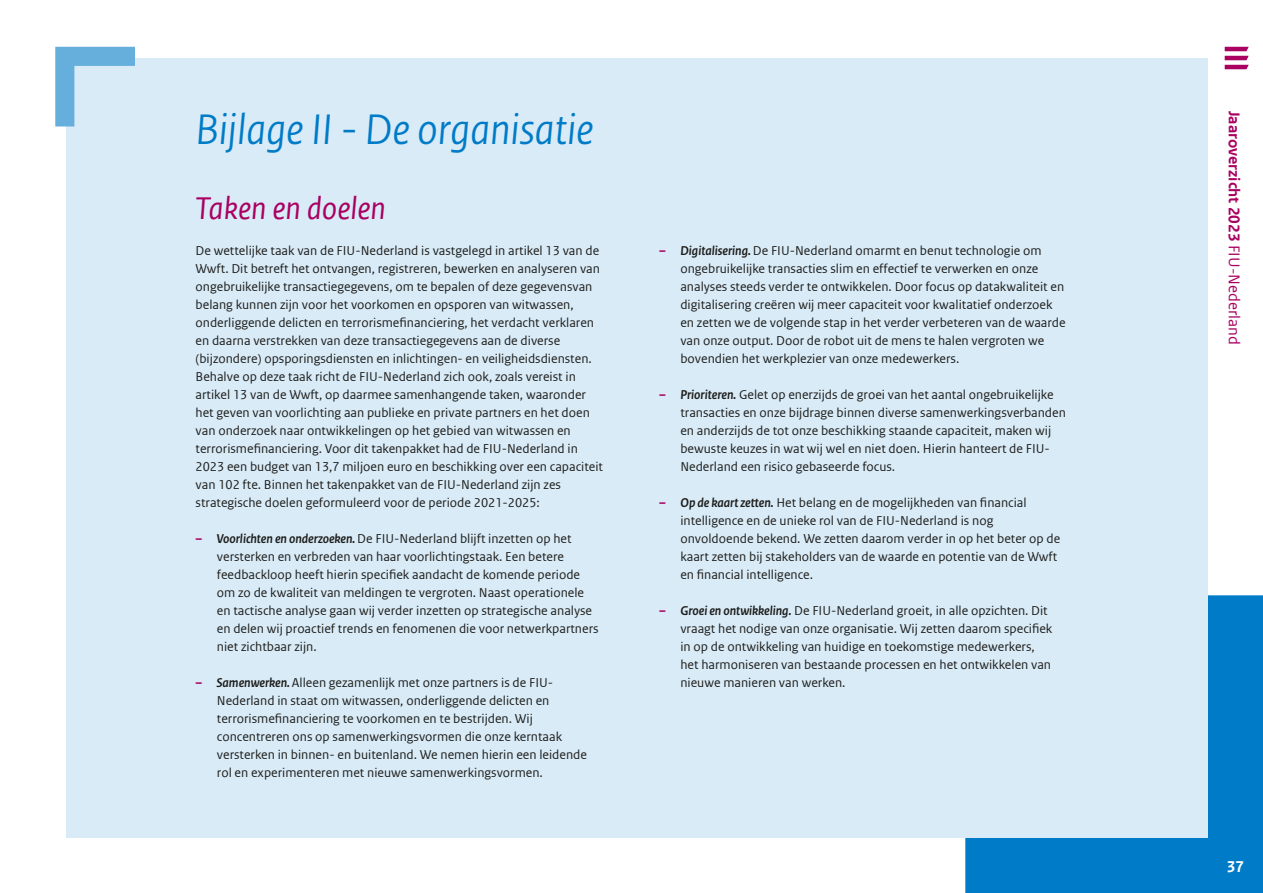
<style>
.page{position:relative;width:1263px;height:893px;background:#fff}
.page>*{position:absolute;margin:0;border:0;box-sizing:border-box;transform-origin:0 0}
.H2_-_Kop{font:italic 45px "Rijksoverheid Sans Heading";color:#007bc7}
.H3_-_Kop_zonder_geneste_stijl{font:italic 33px "Rijksoverheid Sans Web Text";color:#a90061}
.t1{font:700 16.5px "Rijksoverheid Sans Web Text";color:#a90061}
.t2{font:700 16.5px "Rijksoverheid Sans Web Text";color:#fff}
.P_-_Platte_tekst{font:13.5px/18px "Rijksoverheid Sans Web Text";color:#1d1d1b}
.s1{font-weight:700;color:#a90061}
.s2{font-family:"Rijksoverheid Sans Heading";font-weight:700;font-style:italic}
.s3{font-weight:400}
</style>
<div class="page">
<div style="left:965px;top:595px;width:298px;height:298px;background:#007bc7"></div>
<div style="left:66px;top:58px;width:1142px;height:780px;background:#d9ebf7"></div>
<svg style="left:1225px;top:47px;width:24px;height:22px"></svg>
<svg style="left:55px;top:47px;width:80px;height:79px"></svg>
<h2 class="H2_-_Kop" style="left:196px;top:104px;width:399px">Bijlage II - De organisatie</h2>
<h3 class="H3_-_Kop_zonder_geneste_stijl" style="left:196px;top:189px;width:192px">Taken en doelen</h3>
<p class="P_-_Platte_tekst" style="left:196px;top:241px;width:409px">De wettelijke taak van de FIU-Nederland is vastgelegd in artikel 13 van de Wwft. Dit betreft het ontvangen, registreren, bewerken en analyseren van ongebruikelijke transactiegegevens, om te bepalen of deze gegevensvan belang kunnen zijn voor het voorkomen en opsporen van witwassen, onderliggende delicten en terrorismefinanciering, het verdacht verklaren en daarna verstrekken van deze transactiegegevens aan de diverse (bijzondere) opsporingsdiensten en inlichtingen- en veiligheidsdiensten.<br>Behalve op deze taak richt de FIU-Nederland zich ook, zoals vereist in artikel 13 van de Wwft, op daarmee samenhangende taken, waaronder het geven van voorlichting aan publieke en private partners en het doen van onderzoek naar ontwikkelingen op het gebied van witwassen en terrorismefinanciering. Voor dit takenpakket had de FIU-Nederland in 2023 een budget van 13,7 miljoen euro en beschikking over een capaciteit van 102 fte. Binnen het takenpakket van de FIU-Nederland zijn zes strategische doelen geformuleerd voor de periode 2021-2025:</p>
<p class="P_-_Platte_tekst" style="left:217px;top:529px;width:383px;text-indent:-21px"><span class="s1">–</span> <span class="s2">Voorlichten en onderzoeken.</span> De FIU-Nederland blijft inzetten op het versterken en verbreden van haar voorlichtingstaak. Een betere feedbackloop heeft hierin specifiek aandacht de komende periode om zo de kwaliteit van meldingen te vergroten. Naast operationele en tactische analyse gaan wij verder inzetten op strategische analyse en delen wij proactief trends en fenomenen die voor netwerkpartners niet zichtbaar zijn.</p>
<p class="P_-_Platte_tekst" style="left:217px;top:673px;width:372px;text-indent:-21px"><span class="s1">–</span> <span class="s2">Samenwerken.</span> Alleen gezamenlijk met onze partners is de FIU-Nederland in staat om witwassen, onderliggende delicten en terrorismefinanciering te voorkomen en te bestrijden. Wij concentreren ons op samenwerkingsvormen die onze kerntaak versterken in binnen- en buitenland. We nemen hierin een leidende rol en experimenteren met nieuwe samenwerkingsvormen.</p>
<p class="P_-_Platte_tekst" style="left:680px;top:241px;width:387px;text-indent:-21px"><span class="s1">–</span> <span class="s2">Digitalisering.</span> De FIU-Nederland omarmt en benut technologie om ongebruikelijke transacties slim en effectief te verwerken en onze analyses steeds verder te ontwikkelen. Door focus op datakwaliteit en digitalisering creëren wij meer capaciteit voor kwalitatief onderzoek en zetten we de volgende stap in het verder verbeteren van de waarde van onze output. Door de robot uit de mens te halen vergroten we bovendien het werkplezier van onze medewerkers.</p>
<p class="P_-_Platte_tekst" style="left:680px;top:385px;width:387px;text-indent:-21px"><span class="s1">–</span> <span class="s2">Prioriteren.</span> Gelet op enerzijds de groei van het aantal ongebruikelijke transacties en onze bijdrage binnen diverse samenwerkingsverbanden en anderzijds de tot onze beschikking staande capaciteit, maken wij bewuste keuzes in wat wij wel en niet doen. Hierin hanteert de FIU-Nederland een risico gebaseerde focus.</p>
<p class="P_-_Platte_tekst" style="left:680px;top:493px;width:381px;text-indent:-21px"><span class="s1">–</span> <span class="s2">Op de kaart zetten.</span> Het belang en de mogelijkheden van financial intelligence en de unieke rol van de FIU-Nederland is nog onvoldoende bekend. We zetten daarom verder in op het beter op de kaart zetten bij stakeholders van de waarde en potentie van de Wwft en financial intelligence.</p>
<p class="P_-_Platte_tekst" style="left:680px;top:601px;width:373px;text-indent:-21px"><span class="s1">–</span> <span class="s2">Groei en ontwikkeling.</span> De FIU-Nederland groeit, in alle opzichten. Dit vraagt het nodige van onze organisatie. Wij zetten daarom specifiek in op de ontwikkeling van huidige en toekomstige medewerkers, het harmoniseren van bestaande processen en het ontwikkelen van nieuwe manieren van werken.</p>
<p class="t1" style="left:1243px;top:111px;width:236px;rotate:90deg">Jaaroverzicht 2023 <span class="s3">FIU-Nederland</span></p>
<p class="t2" style="left:1227px;top:857px;width:19px">37</p>
</div>
